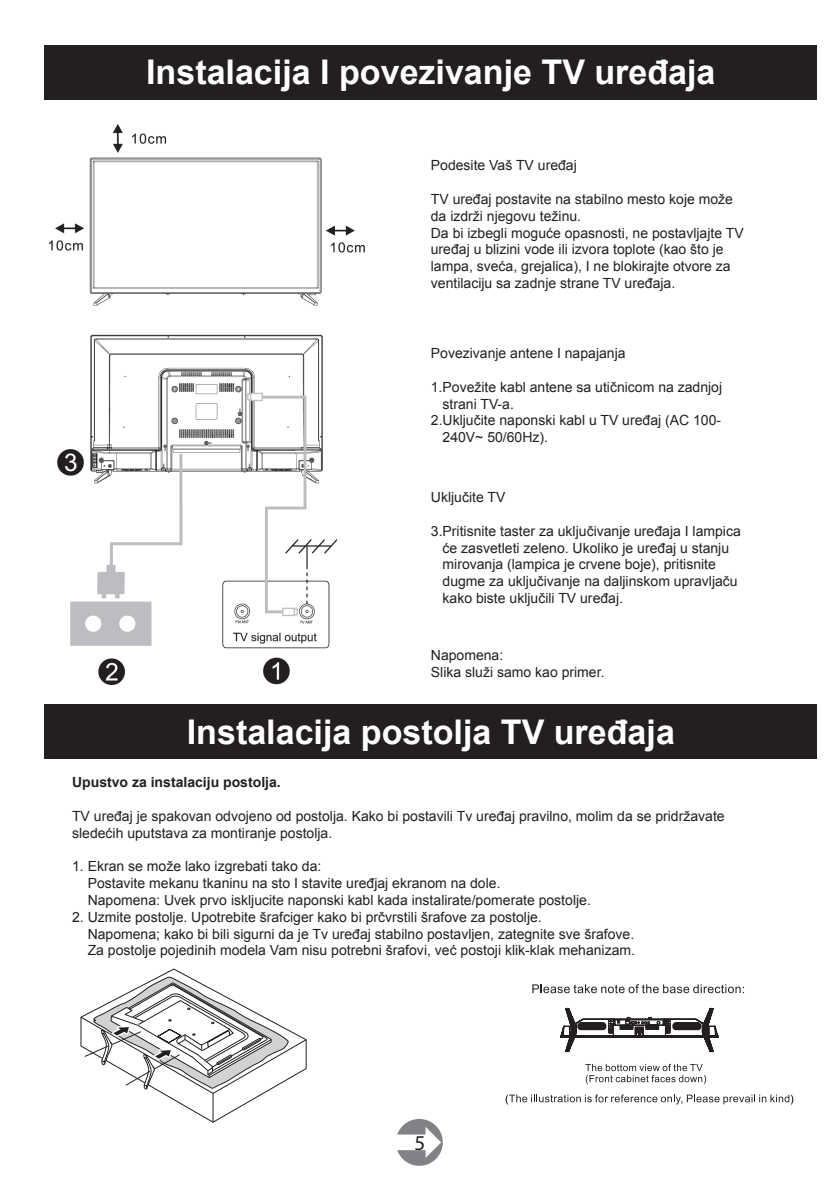
<style>
.page{position:relative;width:840px;height:1191px;background:#fff}
.page>*{position:absolute;margin:0;border:0;box-sizing:border-box;transform-origin:0 0}
.t1{font:700 34px "Arial";color:#fff}
.t2{font:21.2px "Myriad Pro";color:#231f20}
.t3{font:14px/16.8px "Arial";color:#231f20}
.t4{font:700 14px "Arial";color:#231f20}
</style>
<div class="page">
<svg style="left:397px;top:1119px;width:45px;height:46px"></svg>
<div style="left:45px;top:45px;width:771px;height:54px;background:#231f20"></div>
<div style="left:45px;top:704px;width:771px;height:54px;background:#231f20"></div>
<img style="left:50px;top:124px;width:314px;height:560px">
<svg style="left:80px;top:968px;width:226px;height:155px"></svg>
<svg style="left:505px;top:1094px;width:287px;height:10px"></svg>
<svg style="left:532px;top:984px;width:211px;height:9px"></svg>
<svg style="left:585px;top:1063px;width:120px;height:21px"></svg>
<svg style="left:560px;top:1008px;width:157px;height:43px"></svg>
<h1 class="t1" style="left:146px;top:49px;width:570px">Instalacija I povezivanje TV uređaja</h1>
<p class="t3" style="left:430px;top:157px;width:147px">Podesite Vaš TV uređaj</p>
<p class="t3" style="left:430px;top:191px;width:314px">TV uređaj postavite na stabilno mesto koje može da izdrži njegovu težinu.<br>Da bi izbegli moguće opasnosti, ne postavljajte TV uređaj u blizini vode ili izvora toplote (kao što je lampa, sveća, grejalica), I ne blokirajte otvore za ventilaciju sa zadnje strane TV uređaja.</p>
<p class="t3" style="left:430px;top:345px;width:196px">Povezivanje antene I napajanja</p>
<p class="t3" style="left:430px;top:378px;width:293px">1.Povežite kabl antene sa utičnicom na zadnjoj</p>
<p class="t3" style="left:442px;top:395px;width:73px">strani TV-a.</p>
<p class="t3" style="left:430px;top:412px;width:292px">2.Uključite naponski kabl u TV uređaj (AC 100-</p>
<p class="t3" style="left:442px;top:429px;width:107px">240V~ 50/60Hz).</p>
<p class="t3" style="left:430px;top:489px;width:76px">Uključite TV</p>
<p class="t3" style="left:442px;top:522px;width:299px;text-indent:-12px">3.Pritisnite taster za uključivanje uređaja I lampica će zasvetleti zeleno. Ukoliko je uređaj u stanju mirovanja (lampica je crvene boje), pritisnite dugme za uključivanje na daljinskom upravljaču kako biste uključili TV uređaj.</p>
<p class="t3" style="left:430px;top:646px;width:175px">Napomena:<br>Slika služi samo kao primer.</p>
<h1 class="t1" style="left:187px;top:709px;width:489px">Instalacija postolja TV uređaja</h1>
<p class="t4" style="left:72px;top:773px;width:210px">Upustvo za instalaciju postolja.</p>
<p class="t3" style="left:72px;top:807px;width:653px">TV uređaj je spakovan odvojeno od postolja. Kako bi postavili Tv uređaj pravilno, molim da se pridržavate sledećih uputstava za montiranje postolja.</p>
<p class="t3" style="left:88px;top:858px;width:504px;text-indent:-16px">1. Ekran se može lako izgrebati tako da:<br>Postavite mekanu tkaninu na sto I stavite uređjaj ekranom na dole.<br>Napomena: Uvek prvo iskljucite naponski kabl kada instalirate/pomerate postolje.</p>
<p class="t3" style="left:88px;top:908px;width:548px;text-indent:-16px">2. Uzmite postolje. Upotrebite šrafciger kako bi prčvrstili šrafove za postolje.<br>Napomena; kako bi bili sigurni da je Tv uređaj stabilno postavljen, zategnite sve šrafove.<br>Za postolje pojedinih modela Vam nisu potrebni šrafovi, već postoji klik-klak mehanizam.</p>
<h2 class="t2" style="left:414px;top:1130px;width:12px">5</h2>
</div>
